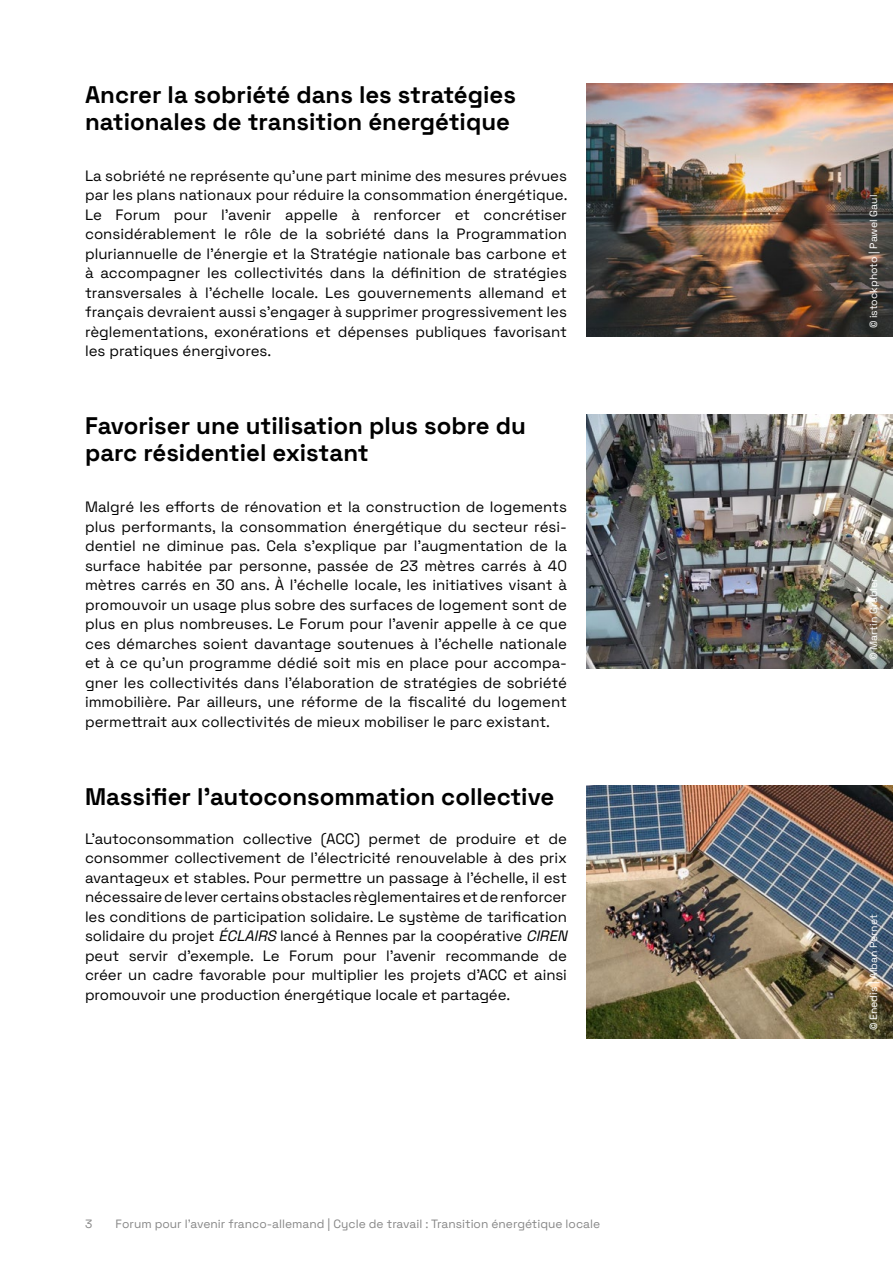
<style>
.page{position:relative;width:893px;height:1263px;background:#fff}
.page>*{position:absolute;margin:0;border:0;box-sizing:border-box;transform-origin:0 0}
.t1{font:700 24px/27px "Space Grotesk";color:#000}
.t2{font:15px/19.5px "Space Grotesk";letter-spacing:-.005em;color:#000;text-align:justify}
.t3{font:12px "Space Grotesk";color:#878787}
.t4{font:10.5px "Space Grotesk";color:#fff}
.s1{font-style:italic}
</style>
<div class="page">
<img style="left:586px;top:83px;width:307px;height:254px">
<img style="left:586px;top:415px;width:307px;height:253px">
<img style="left:586px;top:785px;width:307px;height:254px">
<h1 class="t1" style="left:85px;top:80px;width:432px">Ancrer la sobriété dans les stratégies nationales de transition énergétique</h1>
<p class="t2" style="left:85px;top:165px;width:484px">La sobriété ne représente qu’une part minime des mesures prévues par les plans nationaux pour réduire la consommation énergétique.<br>Le Forum pour l’avenir appelle à renforcer et concrétiser considérablement le rôle de la sobriété dans la Programmation pluriannuelle de l’énergie et la Stratégie nationale bas carbone et à accompagner les collectivités dans la définition de stratégies transversales à l’échelle locale. Les gouvernements allemand et français devraient aussi s’engager à supprimer progressivement les règlementations, exonérations et dépenses publiques favorisant les pratiques énergivores.</p>
<h1 class="t1" style="left:85px;top:411px;width:442px">Favoriser une utilisation plus sobre du parc résidentiel existant</h1>
<p class="t2" style="left:85px;top:496px;width:483px">Malgré les efforts de rénovation et la construction de logements plus performants, la consommation énergétique du secteur rési&shy;dentiel ne diminue pas. Cela s’explique par l’augmentation de la surface habitée par personne, passée de 23 mètres carrés à 40 mètres carrés en 30 ans. À l’échelle locale, les initiatives visant à promouvoir un usage plus sobre des surfaces de logement sont de plus en plus nombreuses. Le Forum pour l’avenir appelle à ce que ces démarches soient davantage soutenues à l’échelle nationale et à ce qu’un programme dédié soit mis en place pour accompa&shy;gner les collectivités dans l’élaboration de stratégies de sobriété immobilière. Par ailleurs, une réforme de la fiscalité du logement permettrait aux collectivités de mieux mobiliser le parc existant.</p>
<h1 class="t1" style="left:85px;top:782px;width:471px">Massifier l’autoconsommation collective</h1>
<p class="t2" style="left:85px;top:828px;width:488px;text-align:left">L’autoconsommation collective (ACC) permet de produire et de consommer collectivement de l’électricité renouvelable à des prix avantageux et stables. Pour permettre un passage à l’échelle, il est nécessaire de lever certains obstacles règlementaires et de renforcer les conditions de participation solidaire. Le système de tarification solidaire du projet <span class="s1">ÉCLAIRS</span> lancé à Rennes par la coopérative <span class="s1">CIREN </span>peut servir d’exemple. Le Forum pour l’avenir recommande de créer un cadre favorable pour multiplier les projets d’ACC et ainsi promouvoir une production énergétique locale et partagée.</p>
<p class="t3" style="left:85px;top:1215px;width:9px">3</p>
<p class="t3" style="left:116px;top:1215px;width:486px">Forum pour l’avenir franco-allemand | Cycle de travail : Transition énergétique locale</p>
<p class="t4" style="left:866px;top:328px;width:135px;rotate:-90deg">© istockphoto | Pawel Gaul</p>
<p class="t4" style="left:866px;top:660px;width:83px;rotate:-90deg">© Martin Grabler</p>
<p class="t4" style="left:866px;top:1030px;width:118px;rotate:-90deg">© Enedis | Alban Pernet</p>
</div>
